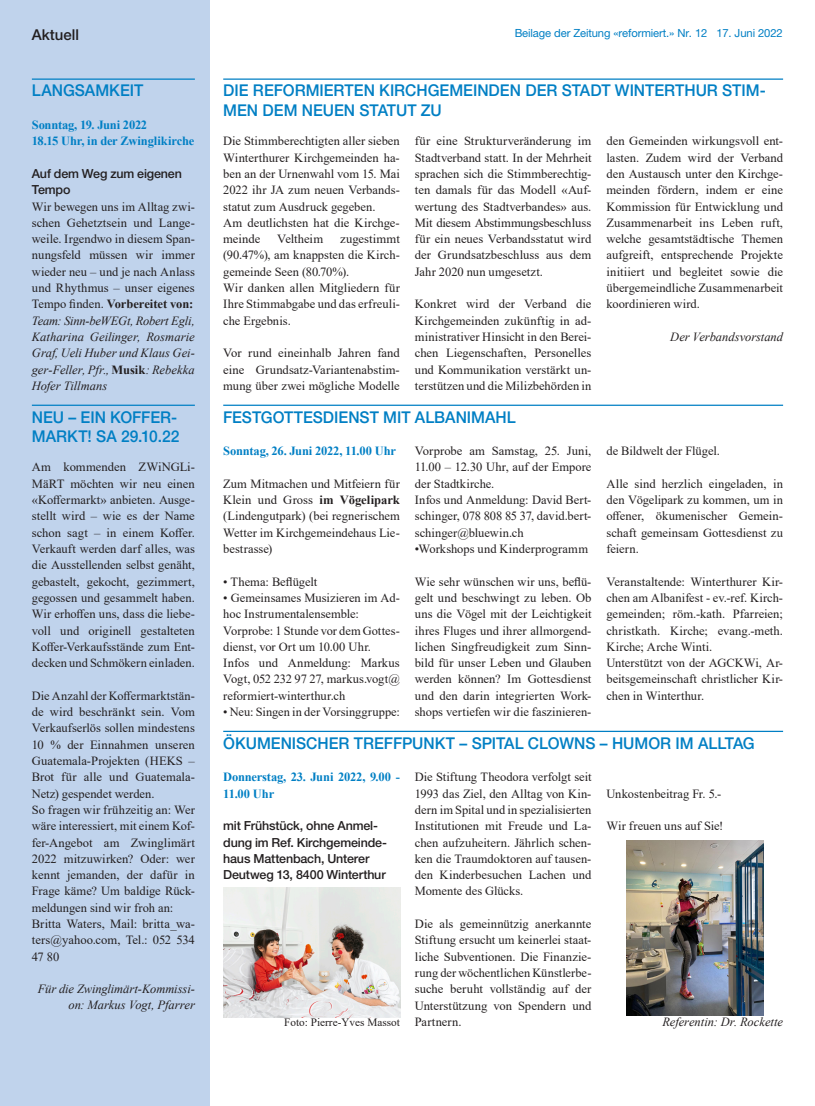
<style>
.page{position:relative;width:815px;height:1106px;background:#fff}
.page>*{position:absolute;margin:0;border:0;box-sizing:border-box;transform-origin:0 0}
._02_Rubirkentitel_mi{font:500 16.25px/19.5px "Helvetica Neue LT Pro";color:#007fc4;scale:.96 1}
._02_Titel_Aktuell_Vo{font:500 15px "Helvetica Neue LT Pro";color:#231f20}
._04_Grundtext_Blocks{font:12.5px/16.2px "Times New Roman";color:#231f20;text-align:justify}
._04_Grundtext_Blocks-2{font:italic 12.5px/16.2px "Times New Roman";color:#231f20;text-align:justify}
._03_Untertitel_OHNES{font:500 12.5px/16.2px "Helvetica Neue LT Pro";letter-spacing:-.015em;color:#231f20}
._03_Untertitel_MITSe{font:700 12.5px/16.2px "Times New Roman";letter-spacing:-.01em;color:#007fc4}
._05_Autor{font:italic 12.5px/16.2px "Times New Roman";color:#231f20;text-align:right}
.t1{font:11.25px "Helvetica Neue LT Pro";letter-spacing:-.01em;color:#007fc4}
._05_Bildnachweis{font:11.25px "Times New Roman";color:#231f20}
.s1{font-weight:700}
.s2{font-weight:700;font-style:normal}
</style>
<div class="page">
<div style="left:0;top:0;width:209px;height:1106px;background:#c0d3ec"></div>
<hr style="left:32px;top:78px;width:163px;height:2px;background:#007fc4">
<hr style="left:223px;top:404px;width:560px;height:2px;background:#007fc4">
<hr style="left:223px;top:78px;width:560px;height:2px;background:#007fc4">
<hr style="left:223px;top:730px;width:560px;height:2px;background:#007fc4">
<img style="left:224px;top:887px;width:176px;height:130px">
<img style="left:627px;top:840px;width:136px;height:175px">
<hr style="left:32px;top:404px;width:163px;height:2px;background:#007fc4">
<p class="_02_Titel_Aktuell_Vo" style="left:32px;top:25px;width:49px">Aktuell</p>
<p class="t1" style="left:515px;top:26px;width:270px">Beilage der Zeitung «reformiert.» Nr. 12 17. Juni 2022</p>
<p class="_02_Rubirkentitel_mi" style="left:32px;top:81px;width:118px">LANGSAMKEIT</p>
<p class="_03_Untertitel_MITSe" style="left:32px;top:116px;width:117px">Sonntag, 19. Juni 2022</p>
<p class="_03_Untertitel_MITSe" style="left:32px;top:133px;width:164px">18.15 Uhr, in der Zwinglikirche</p>
<p class="_03_Untertitel_OHNES" style="left:32px;top:165px;width:152px">Auf dem Weg zum eigenen<br>Tempo</p>
<p class="_04_Grundtext_Blocks" style="left:32px;top:198px;width:164px">Wir bewegen uns im Alltag zwi&shy;schen Gehetztsein und Lange&shy;weile. Irgendwo in diesem Span&shy;nungsfeld müssen wir immer wieder neu – und je nach Anlass und Rhythmus – unser eigenes Tempo finden. <span class="s1">Vorbereitet von:</span></p>
<p class="_04_Grundtext_Blocks-2" style="left:32px;top:312px;width:165px">Team: Sinn-beWEGt, Robert Egli, Katharina Geilinger, Rosmarie Graf, Ueli Huber und Klaus Gei&shy;ger-Feller, Pfr., <span class="s2">Musik</span>: Rebekka Hofer Tillmans</p>
<p class="_02_Rubirkentitel_mi" style="left:32px;top:407px;width:155px">NEU – EIN KOFFER-<br>MARKT! SA 29.10.22</p>
<p class="_04_Grundtext_Blocks" style="left:32px;top:459px;width:164px">Am kommenden ZWiNGLi-MäRT möchten wir neu einen «Koffermarkt» anbieten. Ausge&shy;stellt wird – wie es der Name schon sagt – in einem Koffer.<br>Verkauft werden darf alles, was die Ausstellenden selbst genäht, gebastelt, gekocht, gezimmert, gegossen und gesammelt haben.<br>Wir erhoffen uns, dass die liebe&shy;voll und originell gestalteten Koffer-Verkaufsstände zum Ent&shy;decken und Schmökern einladen.</p>
<p class="_04_Grundtext_Blocks" style="left:32px;top:687px;width:165px">Die Anzahl der Koffermarktstän&shy;de wird beschränkt sein. Vom Verkaufserlös sollen mindestens 10 % der Einnahmen unseren Guatemala-Projekten (HEKS – Brot für alle und Guatemala-Netz) gespendet werden.</p>
<p class="_04_Grundtext_Blocks" style="left:32px;top:801px;width:165px">So fragen wir frühzeitig an: Wer wäre interessiert, mit einem Kof&shy;fer-Angebot am Zwinglimärt 2022 mitzuwirken? Oder: wer kennt jemanden, der dafür in Frage käme? Um baldige Rück&shy;meldungen sind wir froh an:</p>
<p class="_04_Grundtext_Blocks" style="left:32px;top:915px;width:165px">Britta Waters, Mail: britta_wa&shy;ters@yahoo.com, Tel.: 052 534<br>47 80</p>
<p class="_05_Autor" style="left:38px;top:980px;width:159px">Für die Zwinglimärt-Kommissi&shy;on: Markus Vogt, Pfarrer</p>
<p class="_02_Rubirkentitel_mi" style="left:223px;top:81px;width:567px">DIE REFORMIERTEN KIRCHGEMEINDEN DER STADT WINTERTHUR STIM-<br>MEN DEM NEUEN STATUT ZU</p>
<p class="_04_Grundtext_Blocks" style="left:223px;top:133px;width:178px">Die Stimmberechtigten aller sieben Winterthurer Kirchgemeinden ha&shy;ben an der Urnenwahl vom 15. Mai 2022 ihr JA zum neuen Verbands&shy;statut zum Ausdruck gegeben.</p>
<p class="_04_Grundtext_Blocks" style="left:223px;top:214px;width:178px">Am deutlichsten hat die Kirchge&shy;meinde</p>
<p class="_04_Grundtext_Blocks" style="left:415px;top:133px;width:178px">für eine Strukturveränderung im Stadtverband statt. In der Mehrheit sprachen sich die Stimmberechtig&shy;ten damals für das Modell «Auf&shy;wertung des Stadtverbandes» aus.<br>Mit diesem Abstimmungsbeschluss für ein neues Verbandsstatut wird der Grundsatzbeschluss aus dem Jahr 2020 nun umgesetzt.</p>
<p class="_04_Grundtext_Blocks" style="left:415px;top:296px;width:178px">Konkret wird der Verband die Kirchgemeinden zukünftig in ad&shy;ministrativer Hinsicht in den Berei&shy;chen Liegenschaften, Personelles und Kommunikation verstärkt un&shy;terstützen und die Milizbehörden in</p>
<p class="_04_Grundtext_Blocks" style="left:606px;top:133px;width:178px">den Gemeinden wirkungsvoll ent&shy;lasten. Zudem wird der Verband den Austausch unter den Kirchge&shy;meinden fördern, indem er eine Kommission für Entwicklung und Zusammenarbeit ins Leben ruft, welche gesamtstädtische Themen aufgreift, entsprechende Projekte initiiert und begleitet sowie die übergemeindliche Zusammenarbeit koordinieren wird.</p>
<p class="_05_Autor" style="left:670px;top:328px;width:114px">Der Verbandsvorstand</p>
<p class="_04_Grundtext_Blocks" style="left:223px;top:230px;width:178px;text-indent:117px">zugestimmt (90.47%), am knappsten die Kirch&shy;gemeinde Seen (80.70%).</p>
<p class="_04_Grundtext_Blocks" style="left:223px;top:279px;width:178px">Wir danken allen Mitgliedern für Ihre Stimmabgabe und das erfreuli&shy;che Ergebnis.</p>
<p class="_04_Grundtext_Blocks" style="left:223px;top:344px;width:178px">Vor rund eineinhalb Jahren fand eine Grundsatz-Variantenabstim&shy;mung über zwei mögliche Modelle</p>
<p class="_04_Grundtext_Blocks" style="left:277px;top:230px;width:47px">Veltheim</p>
<p class="_02_Rubirkentitel_mi" style="left:223px;top:407px;width:306px">FESTGOTTESDIENST MIT ALBANIMAHL</p>
<p class="_04_Grundtext_Blocks" style="left:606px;top:442px;width:115px">de Bildwelt der Flügel.</p>
<p class="_04_Grundtext_Blocks" style="left:606px;top:475px;width:178px">Alle sind herzlich eingeladen, in den Vögelipark zu kommen, um in offener, ökumenischer Gemein&shy;schaft gemeinsam Gottesdienst zu feiern.</p>
<p class="_04_Grundtext_Blocks" style="left:606px;top:573px;width:178px">Veranstaltende: Winterthurer Kir&shy;chen am Albanifest - ev.-ref. Kirch&shy;gemeinden; röm.-kath. Pfarreien; christkath. Kirche; evang.-meth.<br>Kirche; Arche Winti.</p>
<p class="_04_Grundtext_Blocks" style="left:606px;top:654px;width:178px">Unterstützt von der AGCKWi, Ar&shy;beitsgemeinschaft christlicher Kir&shy;chen in Winterthur.</p>
<p class="_02_Rubirkentitel_mi" style="left:223px;top:733px;width:555px">ÖKUMENISCHER TREFFPUNKT – SPITAL CLOWNS – HUMOR IM ALLTAG</p>
<p class="_03_Untertitel_MITSe" style="left:223px;top:768px;width:178px">Donnerstag, 23. Juni 2022, 9.00 -<br>11.00 Uhr</p>
<p class="_03_Untertitel_OHNES" style="left:223px;top:817px;width:165px">mit Frühstück, ohne Anmel&shy;dung im Ref. Kirchgemeinde&shy;haus Mattenbach, Unterer<br>Deutweg 13, 8400 Winterthur</p>
<p class="_04_Grundtext_Blocks" style="left:415px;top:442px;width:178px">Vorprobe am Samstag, 25. Juni, 11.00 – 12.30 Uhr, auf der Empore der Stadtkirche.</p>
<p class="_04_Grundtext_Blocks" style="left:415px;top:491px;width:178px">Infos und Anmeldung: David Bert&shy;schinger, 078 808 85 37, david.bert&shy;schinger@bluewin.ch</p>
<p class="_04_Grundtext_Blocks" style="left:415px;top:540px;width:175px">•Workshops und Kinderprogramm</p>
<p class="_04_Grundtext_Blocks" style="left:415px;top:573px;width:178px">Wie sehr wünschen wir uns, beflü&shy;gelt und beschwingt zu leben. Ob uns die Vögel mit der Leichtigkeit ihres Fluges und ihrer allmorgend&shy;lichen Singfreudigkeit zum Sinn&shy;bild für unser Leben und Glauben werden können? Im Gottesdienst und den darin integrierten Work&shy;shops vertiefen wir die faszinieren-</p>
<p class="_03_Untertitel_MITSe" style="left:223px;top:442px;width:174px">Sonntag, 26. Juni 2022, 11.00 Uhr</p>
<p class="_04_Grundtext_Blocks" style="left:223px;top:475px;width:178px">Zum Mitmachen und Mitfeiern für Klein und Gross <span class="s1">im Vögelipark </span>(Lindengutpark) (bei regnerischem Wetter im Kirchgemeindehaus Lie&shy;bestrasse)</p>
<p class="_04_Grundtext_Blocks" style="left:223px;top:573px;width:95px">• Thema: Beflügelt</p>
<p class="_04_Grundtext_Blocks" style="left:223px;top:589px;width:178px">• Gemeinsames Musizieren im Ad&shy;hoc Instrumentalensemble:</p>
<p class="_04_Grundtext_Blocks" style="left:223px;top:622px;width:178px">Vorprobe: 1 Stunde vor dem Gottes&shy;dienst, vor Ort um 10.00 Uhr.</p>
<p class="_04_Grundtext_Blocks" style="left:223px;top:654px;width:178px">Infos und Anmeldung: Markus Vogt, 052 232 97 27, markus.vogt@ reformiert-winterthur.ch</p>
<p class="_04_Grundtext_Blocks" style="left:223px;top:703px;width:178px">• Neu: Singen in der Vorsinggruppe:</p>
<p class="_04_Grundtext_Blocks" style="left:415px;top:768px;width:178px">Die Stiftung Theodora verfolgt seit 1993 das Ziel, den Alltag von Kin&shy;dern im Spital und in spezialisierten Institutionen mit Freude und La&shy;chen aufzuheitern. Jährlich schen&shy;ken die Traumdoktoren auf tausen&shy;den Kinderbesuchen Lachen und Momente des Glücks.</p>
<p class="_04_Grundtext_Blocks" style="left:415px;top:915px;width:178px">Die als gemeinnützig anerkannte Stiftung ersucht um keinerlei staat&shy;liche Subventionen. Die Finanzie&shy;rung der wöchentlichen Künstlerbe&shy;suche beruht vollständig auf der Unterstützung von Spendern und Partnern.</p>
<p class="_04_Grundtext_Blocks" style="left:606px;top:785px;width:116px">Unkostenbeitrag Fr. 5.-</p>
<p class="_04_Grundtext_Blocks" style="left:606px;top:817px;width:118px">Wir freuen uns auf Sie!</p>
<p class="_05_Autor" style="left:663px;top:1013px;width:122px">Referentin: Dr. Rockette</p>
<p class="_05_Bildnachweis" style="left:284px;top:1014px;width:117px">Foto: Pierre-Yves Massot</p>
</div>
